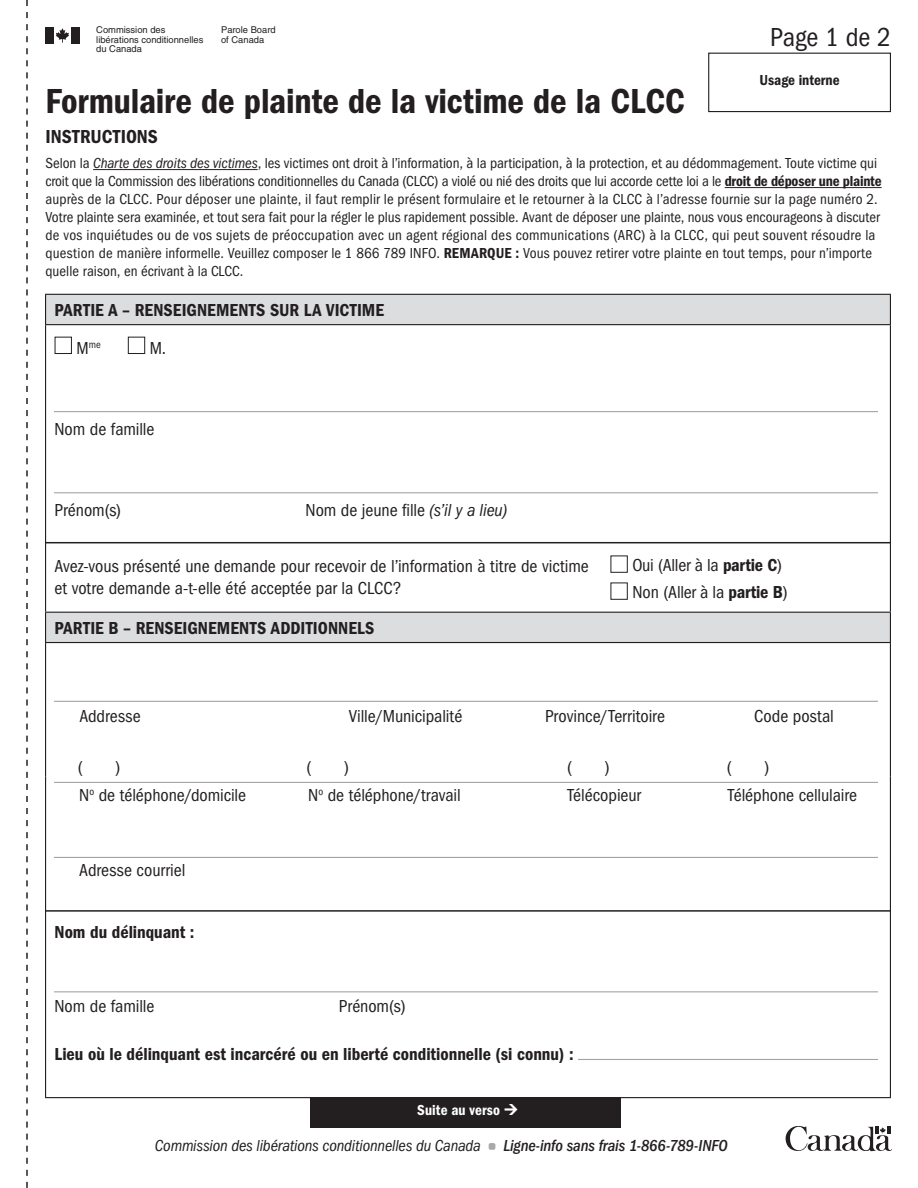
<style>
.page{position:relative;width:918px;height:1188px;background:#fff}
.page>*{position:absolute;margin:0;border:0;box-sizing:border-box;transform-origin:0 0}
.t1{font:36px "ITC Franklin Gothic Std Dm Cd";letter-spacing:-.005em;color:#231f20}
.t2{font:condensed 27px "ITC Franklin Gothic Std";letter-spacing:-.005em;color:#231f20}
.t3{font:19.5px "ITC Franklin Gothic Std Dm Cd";color:#231f20}
.t4{font:condensed 18px/21.6px "ITC Franklin Gothic Std";letter-spacing:-.005em;color:#231f20}
.t5{font:18px "ITC Franklin Gothic Std Dm Cd";color:#231f20}
.t6{font:italic condensed 16.5px "ITC Franklin Gothic Std";letter-spacing:-.01em;color:#231f20}
.t7{font:italic 500 condensed 16.5px "ITC Franklin Gothic Std";letter-spacing:-.01em;color:#231f20}
.t8{font:condensed 15px/18px "ITC Franklin Gothic Std";letter-spacing:.005em;color:#231f20}
.t9{font:15px "ITC Franklin Gothic Std Dm Cd";letter-spacing:.005em;color:#fff}
.t10{font:15px "ITC Franklin Gothic Std Dm Cd";color:#231f20}
.t11{font:condensed 10.5px "ITC Franklin Gothic Std";color:#231f20}
.t12{font:9.3px/9.3px "Helvetica LT Std";color:#231f20}
.s1{font-style:italic}
.s2{font-family:"ITC Franklin Gothic Std Dm Cd";font-stretch:normal}
.s3{font-size:18px}
</style>
<div class="page">
<hr style="left:93px;top:169px;width:165px;height:1px;background:#231f20">
<hr style="left:725px;top:187px;width:157px;height:1px;background:#231f20">
<svg style="left:46px;top:295px;width:844px;height:347px"></svg>
<hr style="left:45px;top:294px;width:846px;height:1px;background:#231f20">
<svg style="left:45px;top:295px;width:1px;height:29px"></svg>
<svg style="left:890px;top:295px;width:1px;height:29px"></svg>
<hr style="left:45px;top:324px;width:846px;height:1px;background:#231f20">
<hr style="left:45px;top:325px;width:1px;height:287px;background:#231f20">
<hr style="left:890px;top:325px;width:1px;height:287px;background:#231f20">
<hr style="left:45px;top:612px;width:846px;height:1px;background:#231f20">
<svg style="left:45px;top:613px;width:1px;height:29px"></svg>
<svg style="left:890px;top:613px;width:1px;height:29px"></svg>
<hr style="left:45px;top:642px;width:846px;height:1px;background:#231f20">
<hr style="left:45px;top:643px;width:1px;height:133px;background:#231f20">
<hr style="left:890px;top:643px;width:1px;height:133px;background:#231f20">
<hr style="left:45px;top:776px;width:1px;height:76px;background:#231f20">
<hr style="left:890px;top:776px;width:1px;height:76px;background:#231f20">
<hr style="left:45px;top:852px;width:1px;height:245px;background:#231f20">
<hr style="left:890px;top:852px;width:1px;height:245px;background:#231f20">
<hr style="left:45px;top:1097px;width:846px;height:1px;background:#231f20">
<div style="left:55px;top:337px;width:17px;height:17px;border:1px solid #231f20"></div>
<div style="left:128px;top:337px;width:17px;height:17px;border:1px solid #231f20"></div>
<hr style="left:578px;top:1059px;width:300px;height:1px;background:#231f20">
<svg style="left:26px;top:0;width:2px;height:1188px"></svg>
<hr style="left:45px;top:542px;width:846px;height:1px;background:#231f20">
<hr style="left:54px;top:492px;width:824px;height:1px;background:#231f20">
<hr style="left:54px;top:991px;width:824px;height:1px;background:#231f20">
<hr style="left:54px;top:701px;width:824px;height:1px;background:#231f20">
<hr style="left:54px;top:411px;width:824px;height:1px;background:#231f20">
<hr style="left:54px;top:782px;width:824px;height:1px;background:#231f20">
<hr style="left:54px;top:857px;width:824px;height:1px;background:#231f20">
<hr style="left:45px;top:910px;width:846px;height:2px;background:#231f20">
<svg style="left:786px;top:1126px;width:106px;height:25px"></svg>
<div style="left:489px;top:1143px;width:6px;height:7px;background:#a8a9ad;border-radius:2px"></div>
<div style="left:310px;top:1097px;width:311px;height:31px;background:#231f20"></div>
<svg style="left:56px;top:28px;width:13px;height:15px"></svg>
<div style="left:45px;top:27px;width:8px;height:16px;background:#231f20"></div>
<div style="left:72px;top:27px;width:8px;height:16px;background:#231f20"></div>
<div style="left:708px;top:53px;width:183px;height:59px;border:1px solid #231f20"></div>
<div style="left:610px;top:555px;width:18px;height:18px;border:1px solid #231f20"></div>
<div style="left:610px;top:582px;width:18px;height:18px;border:1px solid #231f20"></div>
<p class="t12" style="left:96px;top:26px;width:109px">Commission des libérations conditionnelles du Canada</p>
<h2 class="t2" style="left:770px;top:21px;width:122px">Page 1 de 2</h2>
<p class="t10" style="left:760px;top:72px;width:82px">Usage interne</p>
<p class="t12" style="left:221px;top:26px;width:56px">Parole Board of Canada</p>
<h1 class="t1" style="left:45px;top:81px;width:641px">Formulaire de plainte de la victime de la CLCC</h1>
<h2 class="t3" style="left:45px;top:126px;width:114px">INSTRUCTIONS</h2>
<p class="t8" style="left:45px;top:154px;width:838px">Selon la <span class="s1">Charte des droits des victimes</span>, les victimes ont droit à l’information, à la participation, à la protection, et au dédommagement. Toute victime qui croit que la Commission des libérations conditionnelles du Canada (CLCC) a violé ou nié des droits que lui accorde cette loi a le <span class="s2">droit de déposer une plainte </span>auprès de la CLCC. Pour déposer une plainte, il faut remplir le présent formulaire et le retourner à la CLCC à l’adresse fournie sur la page numéro 2.<br>Votre plainte sera examinée, et tout sera fait pour la régler le plus rapidement possible. Avant de déposer une plainte, nous vous encourageons à discuter de vos inquiétudes ou de vos sujets de préoccupation avec un agent régional des communications (ARC) à la CLCC, qui peut souvent résoudre la question de manière informelle. Veuillez composer le 1 866 789 INFO. <span class="s2">REMARQUE :</span> Vous pouvez retirer votre plainte en tout temps, pour n’importe quelle raison, en écrivant à la CLCC.</p>
<h3 class="t5" style="left:55px;top:299px;width:331px">PARTIE A – RENSEIGNEMENTS SUR LA VICTIME</h3>
<p class="t11" style="left:77px;top:339px;width:26px"><span class="s3">M</span>me</p>
<p class="t4" style="left:150px;top:337px;width:18px">M.</p>
<p class="t4" style="left:55px;top:499px;width:68px">Prénom(s)</p>
<p class="t4" style="left:306px;top:499px;width:203px">Nom de jeune fille <span class="s1">(s’il y a lieu)</span></p>
<p class="t4" style="left:55px;top:556px;width:536px">Avez‑vous présenté une demande pour recevoir de l’information à titre de victime et votre demande a‑t‑elle été acceptée par la CLCC?</p>
<p class="t4" style="left:632px;top:555px;width:151px">Oui (Aller à la <span class="s2">partie C</span>)</p>
<p class="t4" style="left:632px;top:582px;width:157px">Non (Aller à la <span class="s2">partie B</span>)</p>
<h3 class="t5" style="left:55px;top:617px;width:321px">PARTIE B – RENSEIGNEMENTS ADDITIONNELS</h3>
<p class="t4" style="left:79px;top:705px;width:63px">Addresse</p>
<p class="t4" style="left:349px;top:705px;width:115px">Ville/Municipalité</p>
<p class="t4" style="left:545px;top:705px;width:121px">Province/Territoire</p>
<p class="t4" style="left:754px;top:705px;width:81px">Code postal</p>
<p class="t4" style="left:78px;top:756px;width:7px">(</p>
<p class="t4" style="left:115px;top:756px;width:7px">)</p>
<p class="t4" style="left:307px;top:756px;width:7px">(</p>
<p class="t4" style="left:344px;top:756px;width:7px">)</p>
<p class="t4" style="left:567px;top:756px;width:7px">(</p>
<p class="t4" style="left:604px;top:756px;width:7px">)</p>
<p class="t4" style="left:727px;top:756px;width:7px">(</p>
<p class="t4" style="left:764px;top:756px;width:7px">)</p>
<p class="t4" style="left:79px;top:784px;width:168px">N<sup>o</sup> de téléphone/domicile</p>
<p class="t4" style="left:308px;top:784px;width:154px">N<sup>o</sup> de téléphone/travail</p>
<p class="t4" style="left:567px;top:784px;width:75px">Télécopieur</p>
<p class="t4" style="left:728px;top:784px;width:131px">Téléphone cellulaire</p>
<p class="t4" style="left:79px;top:860px;width:108px">Adresse courriel</p>
<p class="t5" style="left:55px;top:922px;width:142px">Nom du délinquant :</p>
<p class="t4" style="left:55px;top:995px;width:101px">Nom de famille</p>
<p class="t4" style="left:339px;top:995px;width:68px">Prénom(s)</p>
<p class="t5" style="left:55px;top:1044px;width:521px">Lieu où le délinquant est incarcéré ou en liberté conditionnelle (si connu) :</p>
<p class="t9" style="left:417px;top:1101px;width:84px">Suite au verso</p>
<p class="t6" style="left:155px;top:1137px;width:327px">Commission des libérations conditionnelles du Canada</p>
<p class="t7" style="left:503px;top:1137px;width:226px">Ligne-info sans frais 1-866-789-INFO</p>
</div>
